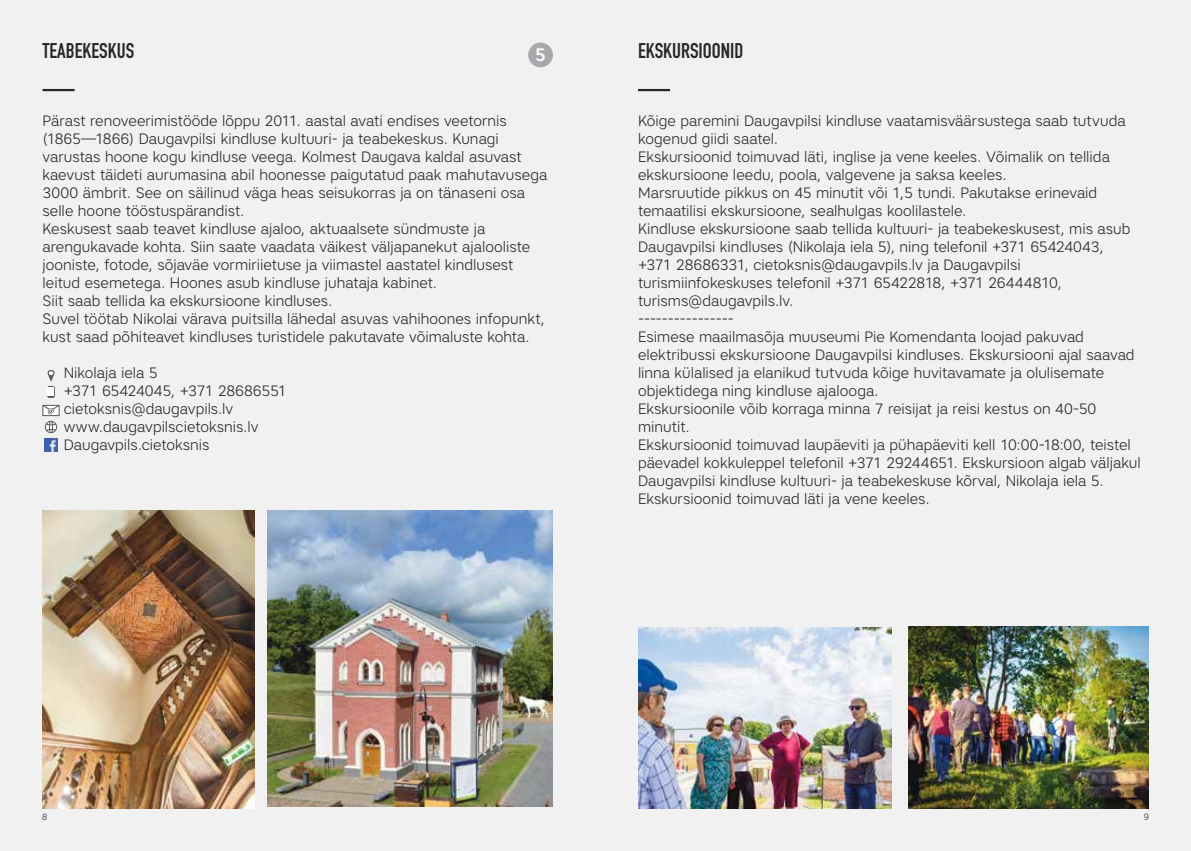
<style>
.page{position:relative;width:1191px;height:851px;background:#fff}
.page>*{position:absolute;margin:0;border:0;box-sizing:border-box;transform-origin:0 0}
.t1{font:700 21px "DIN Condensed";color:#292829}
.t2{font:500 18px "Artico";color:#fff}
.t3{font:300 15px/18px "Artico";color:#292829}
.t4{font:9px "Museo Sans Cyrl 300";color:#383839}
</style>
<div class="page">
<div style="left:0;top:0;width:1191px;height:850px;background:#f1f1f2"></div>
<hr style="left:43px;top:89px;width:32px;height:2px;background:#292829">
<hr style="left:638px;top:89px;width:32px;height:2px;background:#292829">
<img style="left:43px;top:510px;width:212px;height:298px">
<img style="left:267px;top:510px;width:286px;height:296px">
<img style="left:638px;top:627px;width:253px;height:181px">
<img style="left:909px;top:626px;width:239px;height:182px">
<svg style="left:48px;top:370px;width:7px;height:12px"></svg>
<svg style="left:45px;top:421px;width:12px;height:12px"></svg>
<svg style="left:45px;top:439px;width:12px;height:12px"></svg>
<div style="left:47px;top:386px;width:8px;height:12px;background:#58595b;border-radius:2px"></div>
<div style="left:48px;top:387px;width:6px;height:9px;background:#fff"></div>
<svg style="left:43px;top:414px;width:16px;height:2px"></svg>
<svg style="left:42px;top:404px;width:18px;height:10px"></svg>
<div style="left:528px;top:43px;width:25px;height:24px;background:#a7a9ac;border-radius:50%"></div>
<h1 class="t1" style="left:43px;top:36px;width:93px">TEABEKESKUS</h1>
<p class="t2" style="left:534px;top:43px;width:13px">5</p>
<h1 class="t1" style="left:638px;top:36px;width:107px">EKSKURSIOONID</h1>
<p class="t3" style="left:43px;top:111px;width:506px">Pärast renoveerimistööde lõppu 2011. aastal avati endises veetornis (1865—1866) Daugavpilsi kindluse kultuuri- ja teabekeskus. Kunagi varustas hoone kogu kindluse veega. Kolmest Daugava kaldal asuvast kaevust täideti aurumasina abil hoonesse paigutatud paak mahutavusega 3000 ämbrit. See on säilinud väga heas seisukorras ja on tänaseni osa selle hoone tööstuspärandist.<br>Keskusest saab teavet kindluse ajaloo, aktuaalsete sündmuste ja arengukavade kohta. Siin saate vaadata väikest väljapanekut ajalooliste jooniste, fotode, sõjaväe vormiriietuse ja viimastel aastatel kindlusest leitud esemetega. Hoones asub kindluse juhataja kabinet.<br>Siit saab tellida ka ekskursioone kindluses.<br>Suvel töötab Nikolai värava puitsilla lähedal asuvas vahihoones infopunkt, kust saad põhiteavet kindluses turistidele pakutavate võimaluste kohta.</p>
<p class="t3" style="left:64px;top:363px;width:224px">Nikolaja iela 5<br>+371 65424045, +371 28686551 cietoksnis@daugavpils.lv www.daugavpilscietoksnis.lv<br>Daugavpils.cietoksnis</p>
<p class="t3" style="left:638px;top:111px;width:504px">Kõige paremini Daugavpilsi kindluse vaatamisväärsustega saab tutvuda kogenud giidi saatel.<br>Ekskursioonid toimuvad läti, inglise ja vene keeles. Võimalik on tellida ekskursioone leedu, poola, valgevene ja saksa keeles.<br>Marsruutide pikkus on 45 minutit või 1,5 tundi. Pakutakse erinevaid temaatilisi ekskursioone, sealhulgas koolilastele.<br>Kindluse ekskursioone saab tellida kultuuri- ja teabekeskusest, mis asub Daugavpilsi kindluses (Nikolaja iela 5), ning telefonil +371 65424043, +371 28686331, cietoksnis@daugavpils.lv ja Daugavpilsi turismiinfokeskuses telefonil +371 65422818, +371 26444810, turisms@daugavpils.lv.<br>----------------<br>Esimese maailmasõja muuseumi Pie Komendanta loojad pakuvad elektribussi ekskursioone Daugavpilsi kindluses. Ekskursiooni ajal saavad linna külalised ja elanikud tutvuda kõige huvitavamate ja olulisemate objektidega ning kindluse ajalooga.<br>Ekskursioonile võib korraga minna 7 reisijat ja reisi kestus on 40-50 minutit.<br>Ekskursioonid toimuvad laupäeviti ja pühapäeviti kell 10:00-18:00, teistel päevadel kokkuleppel telefonil +371 29244651. Ekskursioon algab väljakul Daugavpilsi kindluse kultuuri- ja teabekeskuse kõrval, Nikolaja iela 5.<br>Ekskursioonid toimuvad läti ja vene keeles.</p>
<p class="t4" style="left:42px;top:811px;width:7px">8</p>
<p class="t4" style="left:1143px;top:811px;width:7px">9</p>
</div>
